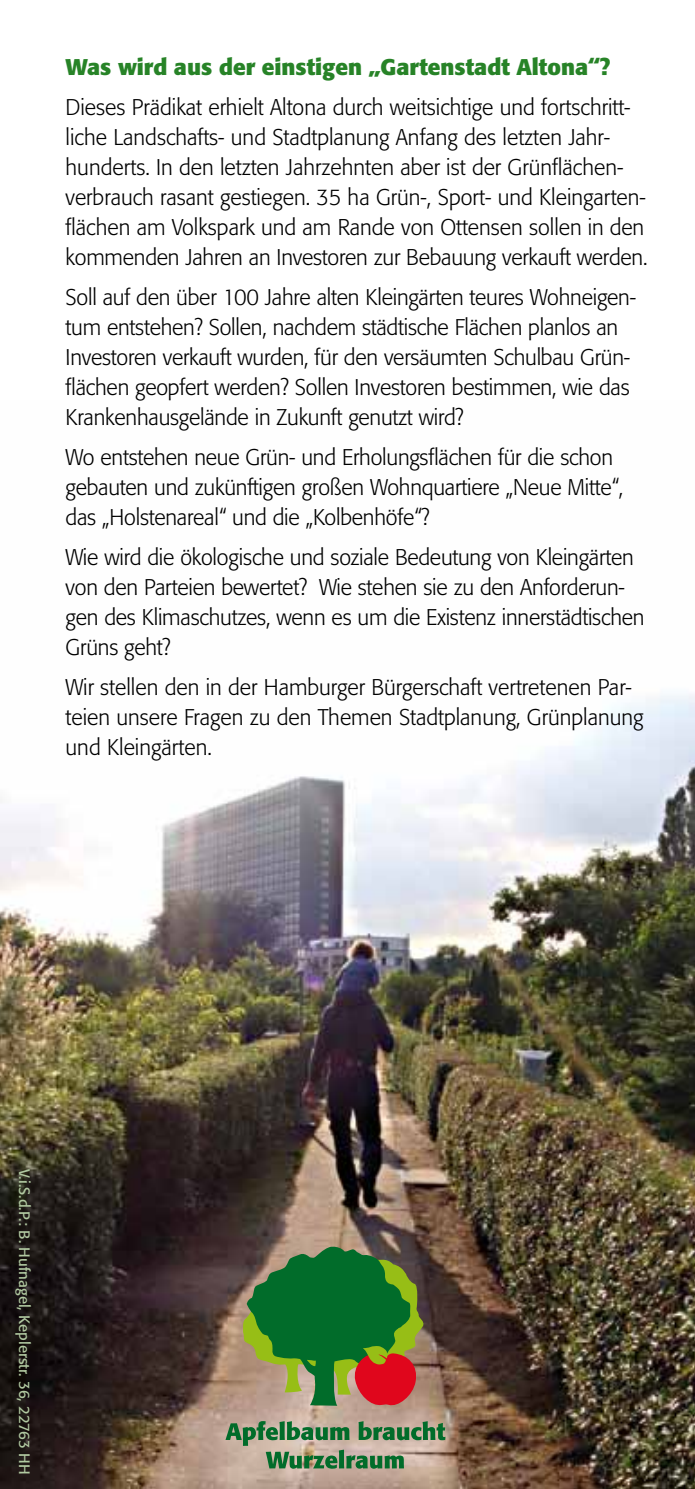
<style>
.page{position:relative;width:695px;height:1489px;background:#fff}
.page>*{position:absolute;margin:0;border:0;box-sizing:border-box;transform-origin:0 0}
.t1{font:300 22.5px/30px "Formata";letter-spacing:-.01em;color:#000;scale:.96 1}
.t2{font:700 22.5px "Formata";color:#278327}
.t3{font:15px "Formata";color:#b1c9a1}
</style>
<div class="page">
<img style="left:0;top:695px;width:694px;height:793px">
<svg style="left:242px;top:1246px;width:183px;height:161px"></svg>
<svg style="left:225px;top:1420px;width:220px;height:48px"></svg>
<p class="t2" style="left:66px;top:52px;width:546px">Was wird aus der einstigen „Gartenstadt Altona“?</p>
<p class="t1" style="left:66px;top:92px;width:607px">Dieses Prädikat erhielt Altona durch weitsichtige und fortschritt&shy;liche Landschafts- und Stadtplanung Anfang des letzten Jahr&shy;hunderts. In den letzten Jahrzehnten aber ist der Grünflächen&shy;verbrauch rasant gestiegen. 35 ha Grün-, Sport- und Kleingarten&shy;flächen am Volkspark und am Rande von Ottensen sollen in den kommenden Jahren an Investoren zur Bebauung verkauft werden.</p>
<p class="t1" style="left:66px;top:282px;width:595px">Soll auf den über 100 Jahre alten Kleingärten teures Wohneigen&shy;tum entstehen? Sollen, nachdem städtische Flächen planlos an Investoren verkauft wurden, für den versäumten Schulbau Grün&shy;flächen geopfert werden? Sollen Investoren bestimmen, wie das Krankenhausgelände in Zukunft genutzt wird?</p>
<p class="t1" style="left:66px;top:442px;width:582px">Wo entstehen neue Grün- und Erholungsflächen für die schon gebauten und zukünftigen großen Wohnquartiere „Neue Mitte“, das „Holstenareal“ und die „Kolbenhöfe“?</p>
<p class="t1" style="left:66px;top:542px;width:604px">Wie wird die ökologische und soziale Bedeutung von Kleingärten von den Parteien bewertet? Wie stehen sie zu den Anforderun&shy;gen des Klimaschutzes, wenn es um die Existenz innerstädtischen Grüns geht?</p>
<p class="t1" style="left:66px;top:672px;width:603px">Wir stellen den in der Hamburger Bürgerschaft vertretenen Par&shy;teien unsere Fragen zu den Themen Stadtplanung, Grünplanung und Kleingärten.</p>
<p class="t3" style="left:34px;top:1168px;width:307px;rotate:90deg">V.i.S.d.P.: B. Hufnagel, Keplerstr. 36, 22763 HH</p>
</div>
